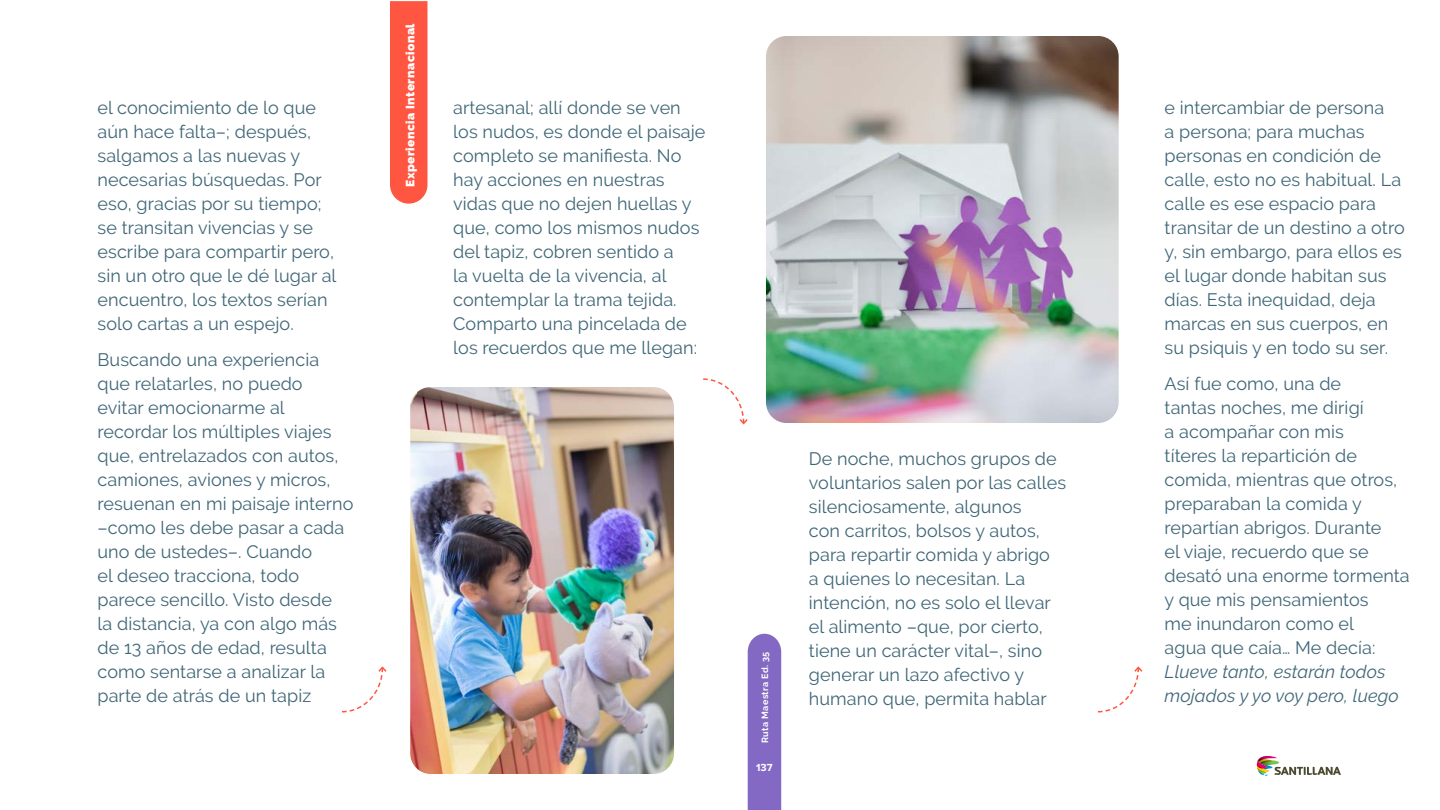
<style>
.page{position:relative;width:1440px;height:810px;background:#fff}
.page>*{position:absolute;margin:0;border:0;box-sizing:border-box;transform-origin:0 0}
.t1{font:18px/24px "Raleway";letter-spacing:.005em;color:#3f6677}
.t2{font:italic 18px/24px "Raleway";letter-spacing:.005em;color:#3f6677}
.t3{font:900 12px "Raleway";letter-spacing:.04em;color:#fff}
.t4{font:700 10.65px "Proxima Nova";color:#fff}
.t5{font:700 9px "Raleway";letter-spacing:.04em;color:#fff}
</style>
<div class="page">
<img style="left:412px;top:389px;width:261px;height:384px">
<div style="left:409px;top:386px;width:267px;height:390px;border:2px solid #fff;border-radius:21px"></div>
<img style="left:767px;top:38px;width:350px;height:384px">
<div style="left:764px;top:35px;width:356px;height:390px;border:2px solid #fff;border-radius:21px"></div>
<svg style="left:1256px;top:755px;width:85px;height:21px"></svg>
<div style="left:748px;top:634px;width:33px;height:176px;background:#8369c4"></div>
<div style="left:390px;top:1px;width:38px;height:203px;background:#ff5642"></div>
<svg style="left:342px;top:666px;width:45px;height:47px"></svg>
<svg style="left:1097px;top:666px;width:46px;height:47px"></svg>
<svg style="left:703px;top:378px;width:45px;height:47px"></svg>
<p class="t1" style="left:98px;top:96px;width:240px">el conocimiento de lo que aún hace falta–; después, salgamos a las nuevas y necesarias búsquedas. Por eso, gracias por su tiempo; se transitan vivencias y se escribe para compartir pero, sin un otro que le dé lugar al encuentro, los textos serían solo cartas a un espejo.</p>
<p class="t1" style="left:98px;top:348px;width:257px">Buscando una experiencia que relatarles, no puedo evitar emocionarme al recordar los múltiples viajes que, entrelazados con autos, camiones, aviones y micros, resuenan en mi paisaje interno –como les debe pasar a cada uno de ustedes–. Cuando<br>el deseo tracciona, todo parece sencillo. Visto desde<br>la distancia, ya con algo más de 13 años de edad, resulta como sentarse a analizar la parte de atrás de un tapiz</p>
<p class="t3" style="left:403px;top:187px;width:165px;rotate:-90deg">Experiencia Internacional</p>
<p class="t1" style="left:453px;top:96px;width:254px">artesanal; allí donde se ven los nudos, es donde el paisaje completo se manifiesta. No hay acciones en nuestras vidas que no dejen huellas y que, como los mismos nudos del tapiz, cobren sentido a<br>la vuelta de la vivencia, al contemplar la trama tejida.<br>Comparto una pincelada de los recuerdos que me llegan:</p>
<p class="t5" style="left:760px;top:743px;width:92px;rotate:-90deg">Ruta Maestra Ed. 35</p>
<p class="t4" style="left:756px;top:759px;width:18px">137</p>
<p class="t1" style="left:809px;top:447px;width:259px">De noche, muchos grupos de voluntarios salen por las calles silenciosamente, algunos<br>con carritos, bolsos y autos, para repartir comida y abrigo<br>a quienes lo necesitan. La intención, no es solo el llevar el alimento –que, por cierto, tiene un carácter vital–, sino generar un lazo afectivo y humano que, permita hablar</p>
<p class="t1" style="left:1165px;top:96px;width:242px">e intercambiar de persona<br>a persona; para muchas personas en condición de calle, esto no es habitual. La calle es ese espacio para transitar de un destino a otro y, sin embargo, para ellos es el lugar donde habitan sus días. Esta inequidad, deja marcas en sus cuerpos, en su psiquis y en todo su ser.</p>
<p class="t1" style="left:1165px;top:372px;width:247px">Así fue como, una de<br>tantas noches, me dirigí<br>a acompañar con mis<br>títeres la repartición de comida, mientras que otros, preparaban la comida y repartían abrigos. Durante<br>el viaje, recuerdo que se desató una enorme tormenta y que mis pensamientos<br>me inundaron como el<br>agua que caía… Me decía:</p>
<p class="t2" style="left:1165px;top:660px;width:236px">Llueve tanto, estarán todos mojados y yo voy pero, luego</p>
</div>
